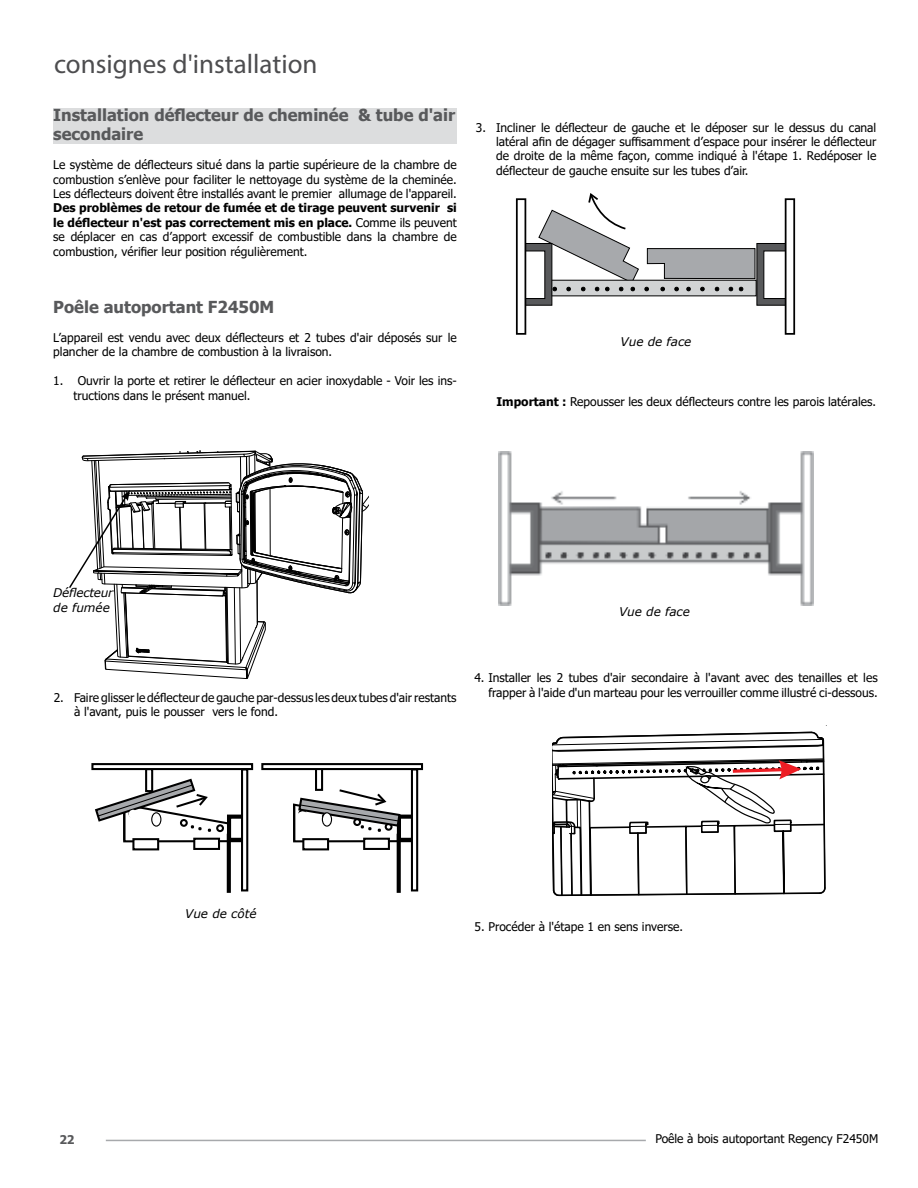
<style>
.page{position:relative;width:918px;height:1188px;background:#fff}
.page>*{position:absolute;margin:0;border:0;box-sizing:border-box;transform-origin:0 0}
.t1{font:27px "Myriad Pro";color:#4d4d4f}
.t2{font:700 16.5px/19.8px "Tahoma";color:#58595b}
.t3{font:12px/14.4px "Tahoma";color:#000;text-align:justify}
.t4{font:italic 12px "Verdana";color:#000}
.t5{font:italic 12px/14.4px "Verdana";letter-spacing:-.02em;color:#000}
.t6{font:700 12px "Tahoma";color:#58595b}
.s1{font-weight:700}
</style>
<div class="page">
<hr style="left:106px;top:1140px;width:540px;height:1px;background:#a7a9ac">
<div style="left:53px;top:108px;width:404px;height:36px;background:#dcddde"></div>
<div style="left:551px;top:280px;width:206px;height:16px;background:#d1d3d4"></div>
<svg style="left:538px;top:193px;width:218px;height:99px"></svg>
<svg style="left:526px;top:243px;width:26px;height:63px"></svg>
<div style="left:518px;top:251px;width:27px;height:48px;background:#fff"></div>
<div style="left:756px;top:243px;width:35px;height:63px;background:#58595b;border:1px solid #000"></div>
<div style="left:763px;top:251px;width:28px;height:48px;background:#fff;border:1px solid #000"></div>
<div style="left:516px;top:198px;width:10px;height:137px;background:#fff;border:2px solid #000"></div>
<div style="left:785px;top:198px;width:10px;height:137px;background:#fff;border:2px solid #000"></div>
<img style="left:498px;top:451px;width:316px;height:154px">
<svg style="left:552px;top:725px;width:275px;height:172px"></svg>
<svg style="left:69px;top:450px;width:300px;height:229px"></svg>
<svg style="left:145px;top:770px;width:8px;height:7px"></svg>
<div style="left:91px;top:763px;width:162px;height:7px;border:2px solid #000"></div>
<div style="left:132px;top:838px;width:27px;height:12px;background:#fff;border:2px solid #000"></div>
<div style="left:193px;top:838px;width:27px;height:12px;background:#fff;border:2px solid #000"></div>
<svg style="left:241px;top:768px;width:7px;height:123px"></svg>
<svg style="left:227px;top:843px;width:4px;height:50px"></svg>
<svg style="left:95px;top:777px;width:150px;height:66px"></svg>
<svg style="left:315px;top:770px;width:8px;height:18px"></svg>
<svg style="left:261px;top:763px;width:162px;height:7px"></svg>
<div style="left:302px;top:838px;width:27px;height:12px;background:#fff;border:2px solid #000"></div>
<div style="left:363px;top:838px;width:27px;height:12px;background:#fff;border:2px solid #000"></div>
<svg style="left:411px;top:768px;width:7px;height:123px"></svg>
<svg style="left:397px;top:843px;width:4px;height:50px"></svg>
<svg style="left:293px;top:788px;width:121px;height:55px"></svg>
<div style="left:353px;top:818px;width:8px;height:8px;border:2px solid #000;border-radius:50%"></div>
<div style="left:129px;top:810px;width:9px;height:9px;background:#fff;border-radius:50%"></div>
<div style="left:298px;top:811px;width:10px;height:8px;background:#fff;border-radius:50%"></div>
<div style="left:152px;top:813px;width:9px;height:13px;background:#fff;border-radius:50%"></div>
<div style="left:151px;top:812px;width:10px;height:15px;border:1px solid #000;border-radius:50%"></div>
<svg style="left:322px;top:813px;width:10px;height:13px"></svg>
<div style="left:322px;top:812px;width:10px;height:15px;border:1px solid #000;border-radius:50%"></div>
<h1 class="t1" style="left:54px;top:47px;width:265px">consignes d'installation</h1>
<h2 class="t2" style="left:53px;top:105px;width:404px">Installation déflecteur de cheminée &amp; tube d'air secondaire</h2>
<p class="t3" style="left:53px;top:158px;width:405px">Le système de déflecteurs situé dans la partie supérieure de la chambre de combustion s’enlève pour faciliter le nettoyage du système de la cheminée.<br>Les déflecteurs doivent être installés avant le premier allumage de l'appareil.</p>
<p class="t3" style="left:53px;top:202px;width:405px"><span class="s1">Des problèmes de retour de fumée et de tirage peuvent survenir si le déflecteur n'est pas correctement mis en place.</span> Comme ils peuvent se déplacer en cas d’apport excessif de combustible dans la chambre de combustion, vérifier leur position régulièrement.</p>
<h2 class="t2" style="left:53px;top:298px;width:223px">Poêle autoportant F2450M</h2>
<p class="t3" style="left:53px;top:331px;width:405px">L’appareil est vendu avec deux déflecteurs et 2 tubes d'air déposés sur le plancher de la chambre de combustion à la livraison.</p>
<p class="t3" style="left:74px;top:374px;width:385px;text-indent:-20px">1. Ouvrir la porte et retirer le déflecteur en acier inoxydable - Voir les ins&shy;tructions dans le présent manuel.</p>
<p class="t3" style="left:496px;top:121px;width:382px;text-indent:-20px">3. Incliner le déflecteur de gauche et le déposer sur le dessus du canal latéral afin de dégager suffisamment d’espace pour insérer le déflecteur de droite de la même façon, comme indiqué à l'étape 1. Redéposer le déflecteur de gauche ensuite sur les tubes d’air.</p>
<p class="t4" style="left:621px;top:334px;width:72px">Vue de face</p>
<p class="t3" style="left:497px;top:395px;width:381px"><span class="s1">Important :</span> Repousser les deux déflecteurs contre les parois latérales.</p>
<p class="t5" style="left:53px;top:586px;width:62px">Déflecteur de fumée</p>
<p class="t4" style="left:619px;top:603px;width:72px">Vue de face</p>
<p class="t3" style="left:74px;top:691px;width:384px;text-indent:-20px">2. Faire glisser le déflecteur de gauche par-dessus les deux tubes d'air restants à l'avant, puis le pousser vers le fond.</p>
<p class="t3" style="left:475px;top:671px;width:405px;text-align:right">4. Installer les 2 tubes d'air secondaire à l'avant avec des tenailles et les frapper à l'aide d'un marteau pour les verrouiller comme illustré ci-dessous.</p>
<p class="t4" style="left:185px;top:905px;width:73px">Vue de côté</p>
<p class="t3" style="left:475px;top:920px;width:210px">5. Procéder à l'étape 1 en sens inverse.</p>
<p class="t6" style="left:59px;top:1131px;width:17px">22</p>
<p class="t3" style="left:655px;top:1132px;width:224px">Poêle à bois autoportant Regency F2450M</p>
</div>
